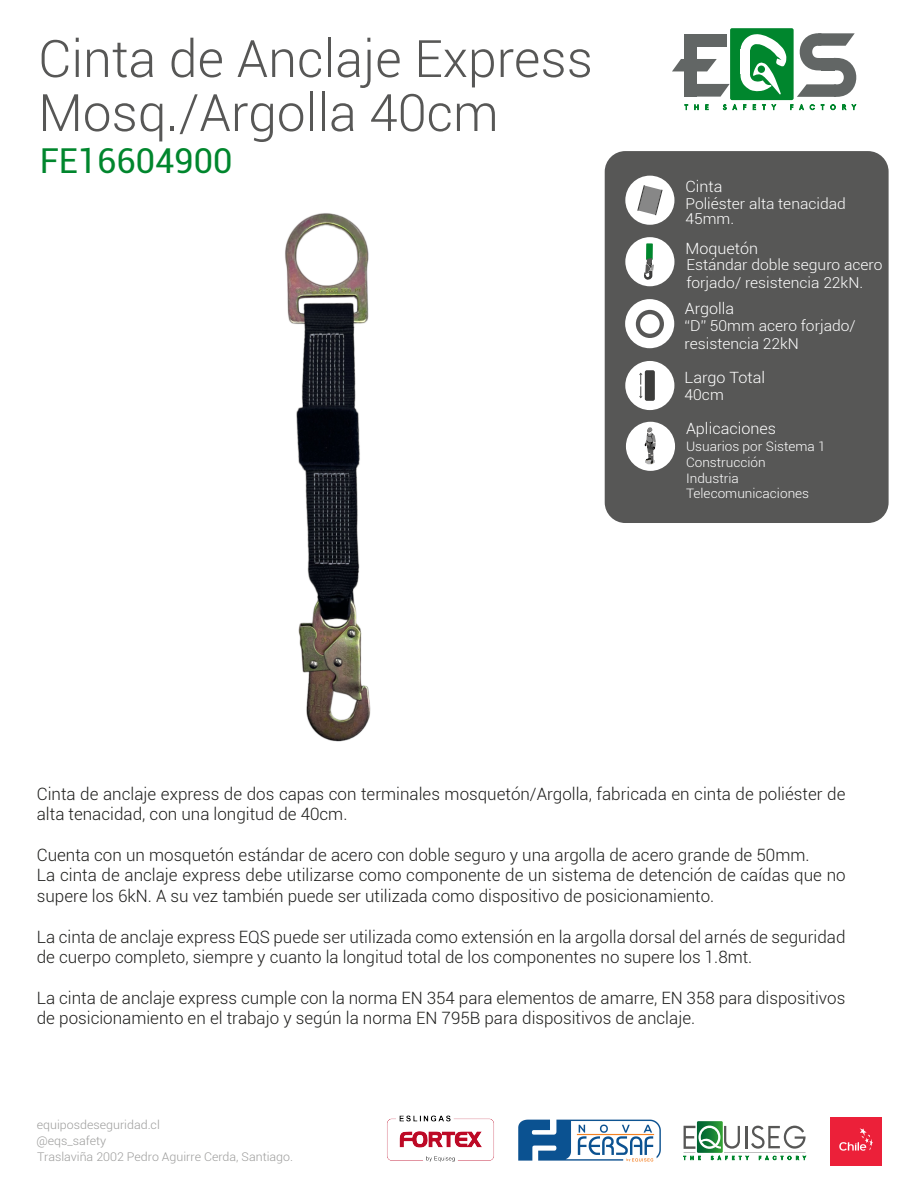
<style>
.page{position:relative;width:918px;height:1188px;background:#fff}
.page>*{position:absolute;margin:0;border:0;box-sizing:border-box;transform-origin:0 0}
.t1{font:300 51.6px/54px "Roboto";color:#575756}
.t2{font:34.35px "Roboto";color:#00862d}
.t3{font:300 16.95px/20.4px "Roboto";color:#1d1d1b}
.t4{font:300 15.45px "Roboto";color:#fff;scale:1.04 1}
.t5{font:300 15px/18px "Roboto";color:#fff;scale:1.04 1}
.t6{font:300 13.05px/15.8px "Roboto";color:#fff;scale:1.04 1}
.t7{font:300 12px/16.2px "Roboto";color:#9d9d9c;scale:1.04 1}
</style>
<div class="page">
<div style="left:730px;top:28px;width:64px;height:72px;background:#00862d;border-radius:2px"></div>
<svg style="left:672px;top:30px;width:185px;height:80px"></svg>
<img style="left:831px;top:1118px;width:51px;height:48px">
<svg style="left:683px;top:1121px;width:123px;height:39px"></svg>
<img style="left:518px;top:1119px;width:143px;height:43px">
<img style="left:387px;top:1115px;width:107px;height:47px">
<img style="left:285px;top:213px;width:86px;height:529px">
<div style="left:605px;top:151px;width:284px;height:372px;background:#575756;border-radius:21px"></div>
<div style="left:625px;top:299px;width:49px;height:49px;background:#fff;border-radius:50%"></div>
<div style="left:625px;top:176px;width:49px;height:49px;background:#fff;border-radius:50%"></div>
<div style="left:625px;top:237px;width:49px;height:49px;background:#fff;border-radius:50%"></div>
<div style="left:625px;top:361px;width:49px;height:49px;background:#fff;border-radius:50%"></div>
<svg style="left:637px;top:185px;width:26px;height:30px"></svg>
<div style="left:626px;top:422px;width:49px;height:49px;background:#fff;border-radius:50%"></div>
<svg style="left:645px;top:427px;width:11px;height:37px"></svg>
<div style="left:636px;top:310px;width:28px;height:28px;border:4px solid #575756;border-radius:50%"></div>
<div style="left:646px;top:243px;width:7px;height:17px;background:#00862d"></div>
<svg style="left:644px;top:258px;width:10px;height:22px"></svg>
<div style="left:645px;top:370px;width:10px;height:31px;background:#3c3c3b;border-radius:2px"></div>
<svg style="left:639px;top:373px;width:3px;height:25px"></svg>
<h1 class="t1" style="left:38px;top:30px;width:556px">Cinta de Anclaje Express<br>Mosq./Argolla 40cm</h1>
<h2 class="t2" style="left:40px;top:137px;width:194px">FE16604900</h2>
<p class="t4" style="left:685px;top:176px;width:37px">Cinta</p>
<p class="t5" style="left:685px;top:196px;width:156px;line-height:15px">Poliéster alta tenacidad<br>45mm.</p>
<p class="t4" style="left:686px;top:238px;width:71px">Moquetón</p>
<p class="t5" style="left:686px;top:256px;width:190px">Estándar doble seguro acero forjado/ resistencia 22kN.</p>
<p class="t4" style="left:685px;top:298px;width:49px">Argolla</p>
<p class="t5" style="left:685px;top:316px;width:166px">“D” 50mm acero forjado/ resistencia 22kN</p>
<p class="t4" style="left:685px;top:367px;width:79px">Largo Total</p>
<p class="t5" style="left:685px;top:385px;width:39px">40cm</p>
<p class="t4" style="left:686px;top:417px;width:88px">Aplicaciones</p>
<p class="t6" style="left:686px;top:438px;width:136px">Usuarios por Sistema 1<br>Construcción<br>Industria<br>Telecomunicaciones</p>
<p class="t3" style="left:37px;top:783px;width:810px">Cinta de anclaje express de dos capas con terminales mosquetón/Argolla, fabricada en cinta de poliéster de alta tenacidad, con una longitud de 40cm.</p>
<p class="t3" style="left:37px;top:844px;width:810px">Cuenta con un mosquetón estándar de acero con doble seguro y una argolla de acero grande de 50mm.<br>La cinta de anclaje express debe utilizarse como componente de un sistema de detención de caídas que no supere los 6kN. A su vez también puede ser utilizada como dispositivo de posicionamiento.</p>
<p class="t3" style="left:37px;top:926px;width:810px">La cinta de anclaje express EQS puede ser utilizada como extensión en la argolla dorsal del arnés de seguridad de cuerpo completo, siempre y cuanto la longitud total de los componentes no supere los 1.8mt.</p>
<p class="t3" style="left:37px;top:987px;width:810px">La cinta de anclaje express cumple con la norma EN 354 para elementos de amarre, EN 358 para dispositivos de posicionamiento en el trabajo y según la norma EN 795B para dispositivos de anclaje.</p>
<p class="t7" style="left:36px;top:1116px;width:248px">equiposdeseguridad.cl<br>@eqs_safety<br>Traslaviña 2002 Pedro Aguirre Cerda, Santiago.</p>
</div>
